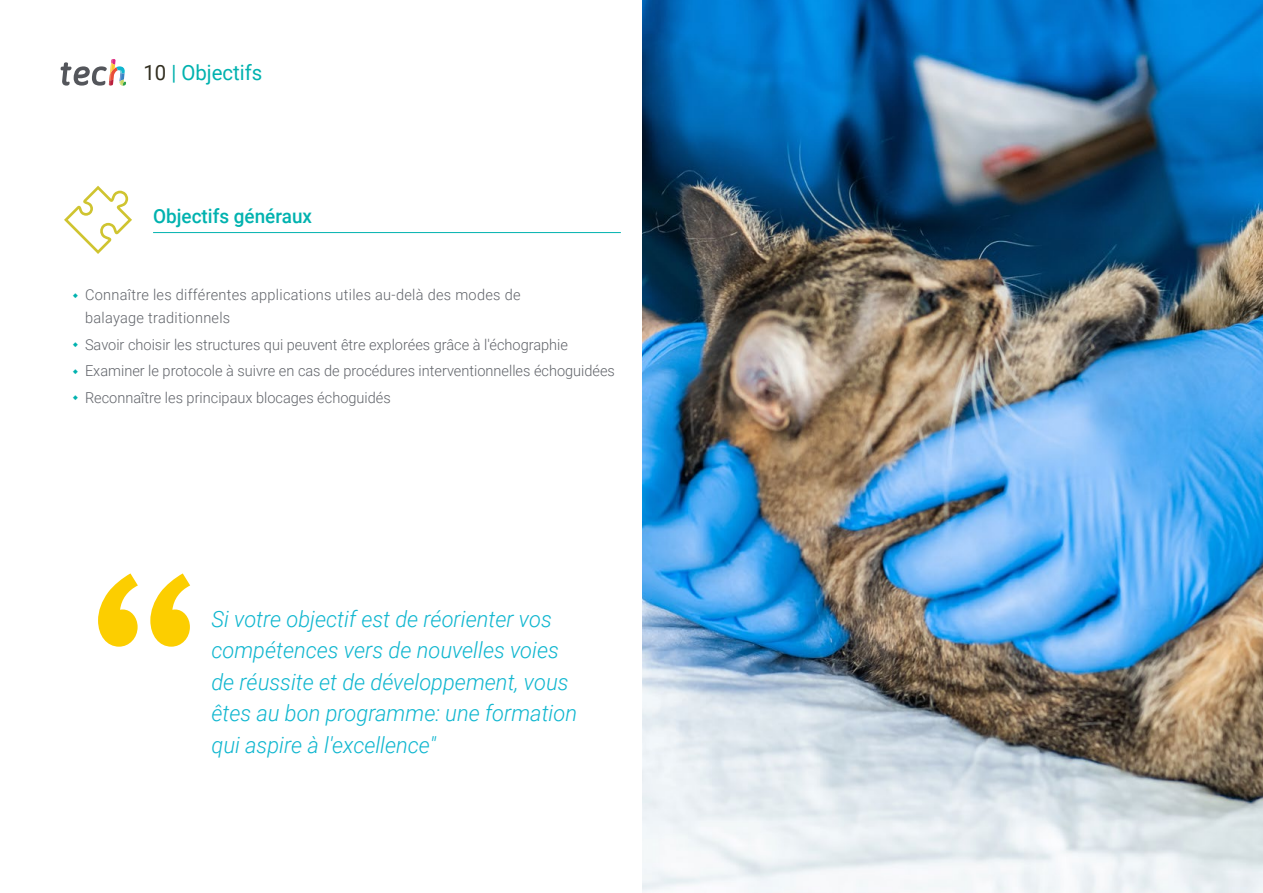
<style>
.page{position:relative;width:1263px;height:893px;background:#fff}
.page>*{position:absolute;margin:0;border:0;box-sizing:border-box;transform-origin:0 0}
.t1{font:italic 300 22.5px/31.5px "Roboto";color:#0fb6cf}
.t2{font:21px "Roboto";color:#00b2af}
.t3{font:500 19.5px "Roboto";color:#00b2af}
.t4{font:300 15px/26.7px "Roboto";color:#61646a}
.t5{font:300 15px/22.5px "Roboto";letter-spacing:.02em;color:#61646a}
.s1{color:#312e20}
.s2{color:#00b0ad}
</style>
<div class="page">
<hr style="left:153px;top:232px;width:468px;height:1px;background:#00b2af">
<svg style="left:64px;top:186px;width:68px;height:68px"></svg>
<img style="left:642px;top:0;width:621px;height:893px">
<svg style="left:61px;top:59px;width:65px;height:27px"></svg>
<svg style="left:98px;top:573px;width:92px;height:74px"></svg>
<h2 class="t2" style="left:144px;top:57px;width:120px"><span class="s1">10</span> <span class="s2">|</span> Objectifs</h2>
<h3 class="t3" style="left:153px;top:202px;width:160px">Objectifs généraux</h3>
<p class="t5" style="left:85px;top:283px;width:437px">Connaître les différentes applications utiles au-delà des modes de balayage traditionnels</p>
<p class="t4" style="left:85px;top:330px;width:531px">Savoir choisir les structures qui peuvent être explorées grâce à l'échographie<br>Examiner le protocole à suivre en cas de procédures interventionnelles échoguidées<br>Reconnaître les principaux blocages échoguidés</p>
<h1 class="t1" style="left:211px;top:602px;width:367px">Si votre objectif est de réorienter vos compétences vers de nouvelles voies de réussite et de développement, vous êtes au bon programme: une formation qui aspire à l'excellence"</h1>
</div>
